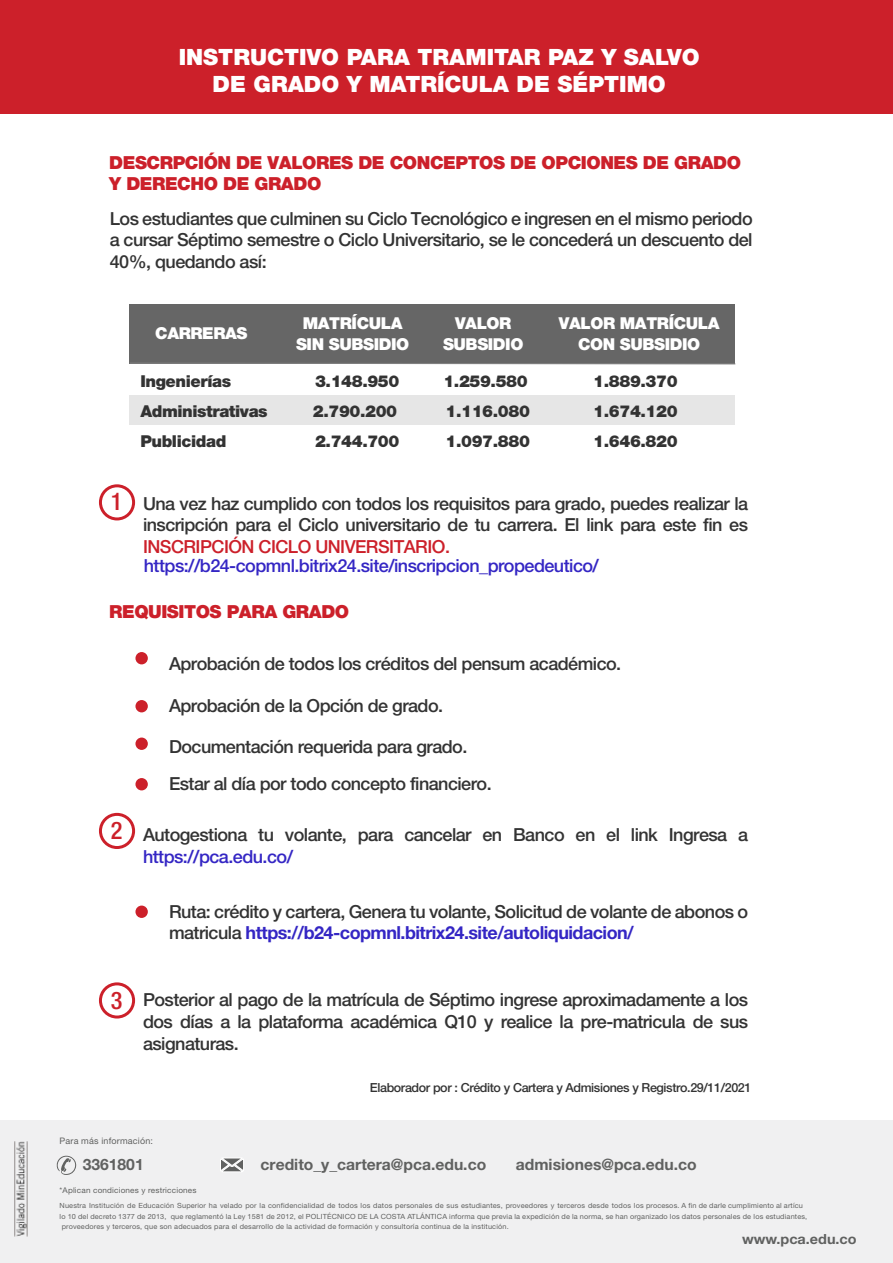
<style>
.page{position:relative;width:893px;height:1263px;background:#fff}
.page>*{position:absolute;margin:0;border:0;box-sizing:border-box;transform-origin:0 0}
.t1{font:500 condensed 24.3px "Helvetica Neue";color:#cc202a}
.t2{font:900 22.5px/27px "Helvetica Neue";color:#fff;text-align:center}
.t3{font:500 18px/21.6px "Helvetica Neue";letter-spacing:-.03em;color:#333}
.t4{font:900 18px/21px "Helvetica Neue";letter-spacing:-.025em;color:#cc202a}
.t5{font:500 18px "Helvetica Neue";letter-spacing:-.03em;color:#3426c4}
.t6{font:500 18px "Helvetica Neue";letter-spacing:-.03em;color:#cc202a}
.t7{font:900 16.35px/29.8px "Helvetica Neue";letter-spacing:-.025em;color:#333}
.t8{font:900 16.35px/20.9px "Helvetica Neue";letter-spacing:-.025em;color:#fff;text-align:center}
.t9{font:700 15.75px "Helvetica Neue";color:#606160}
.t10{font:700 13.95px "Helvetica Neue";color:#606160}
.t11{font:500 12.45px "Helvetica Neue";letter-spacing:-.03em;color:#333}
.t12{font:9px "Helvetica Neue";letter-spacing:.02em;color:#606160}
.t13{font:7.95px "Helvetica Neue";letter-spacing:.02em;color:#606160}
.t14{font:7.05px "Helvetica Neue";letter-spacing:.02em;color:#606160}
.s1{font-weight:700;color:#3426c4}
</style>
<div class="page">
<div style="left:0;top:0;width:893px;height:113px;background:#cc202a"></div>
<div style="left:99px;top:484px;width:36px;height:36px;border:3px solid #cc202a;border-radius:50%"></div>
<div style="left:99px;top:813px;width:36px;height:36px;border:3px solid #cc202a;border-radius:50%"></div>
<div style="left:99px;top:982px;width:36px;height:36px;border:3px solid #cc202a;border-radius:50%"></div>
<div style="left:129px;top:395px;width:606px;height:30px;background:#e6e6e6"></div>
<div style="left:129px;top:304px;width:606px;height:59px;background:#666"></div>
<svg style="left:129px;top:363px;width:607px;height:2px"></svg>
<div style="left:135px;top:652px;width:13px;height:12px;background:#cc202a;border-radius:50%"></div>
<div style="left:135px;top:700px;width:13px;height:12px;background:#cc202a;border-radius:50%"></div>
<div style="left:135px;top:737px;width:13px;height:13px;background:#cc202a;border-radius:50%"></div>
<div style="left:135px;top:778px;width:13px;height:12px;background:#cc202a;border-radius:50%"></div>
<div style="left:135px;top:905px;width:13px;height:13px;background:#cc202a;border-radius:50%"></div>
<div style="left:0;top:1120px;width:893px;height:143px;background:#f0f0f1"></div>
<svg style="left:56px;top:1155px;width:21px;height:20px"></svg>
<svg style="left:220px;top:1158px;width:24px;height:14px"></svg>
<img style="left:14px;top:1141px;width:14px;height:96px">
<p class="t2" style="left:179px;top:44px;width:523px">INSTRUCTIVO PARA TRAMITAR PAZ Y SALVO<br>DE GRADO Y MATRÍCULA DE SÉPTIMO</p>
<p class="t4" style="left:109px;top:152px;width:633px">DESCRPCIÓN DE VALORES DE CONCEPTOS DE OPCIONES DE GRADO<br>Y DERECHO DE GRADO</p>
<p class="t3" style="left:110px;top:207px;width:644px;text-align:justify">Los estudiantes que culminen su Ciclo Tecnológico e ingresen en el mismo periodo a cursar Séptimo semestre o Ciclo Universitario, se le concederá un descuento del 40%, quedando así:</p>
<h1 class="t1" style="left:111px;top:487px;width:13px">1</h1>
<p class="t8" style="left:155px;top:323px;width:94px">CARRERAS</p>
<p class="t7" style="left:140px;top:367px;width:92px">Ingenierías</p>
<p class="t7" style="left:140px;top:396px;width:129px">Administrativas<br>Publicidad</p>
<p class="t8" style="left:296px;top:313px;width:115px">MATRÍCULA<br>SIN SUBSIDIO</p>
<p class="t8" style="left:443px;top:312px;width:82px">VALOR<br>SUBSIDIO</p>
<p class="t8" style="left:559px;top:313px;width:162px">VALOR MATRÍCULA<br>CON SUBSIDIO</p>
<p class="t7" style="left:313px;top:367px;width:88px">3.148.950<br>2.790.200<br>2.744.700</p>
<p class="t7" style="left:443px;top:367px;width:88px">1.259.580<br>1.116.080<br>1.097.880</p>
<p class="t7" style="left:593px;top:367px;width:86px;text-align:justify">1.889.370<br>1.674.120<br>1.646.820</p>
<p class="t3" style="left:143px;top:492px;width:607px">Una vez haz cumplido con todos los requisitos para grado, puedes realizar la inscripción para el Ciclo universitario de tu carrera. El link para este fin es</p>
<p class="t6" style="left:143px;top:536px;width:309px">INSCRIPCIÓN CICLO UNIVERSITARIO.</p>
<p class="t5" style="left:144px;top:555px;width:457px">https://b24-copmnl.bitrix24.site/inscripcion_propedeutico/</p>
<p class="t4" style="left:109px;top:601px;width:242px">REQUISITOS PARA GRADO</p>
<p class="t3" style="left:169px;top:653px;width:454px">Aprobación de todos los créditos del pensum académico.</p>
<p class="t3" style="left:169px;top:695px;width:276px">Aprobación de la Opción de grado.</p>
<p class="t3" style="left:169px;top:727px;width:324px;line-height:37.5px">Documentación requerida para grado.<br>Estar al día por todo concepto financiero.</p>
<p class="t3" style="left:143px;top:824px;width:607px">Autogestiona tu volante, para cancelar en Banco en el link Ingresa a</p>
<p class="t5" style="left:143px;top:846px;width:151px">https://pca.edu.co/</p>
<p class="t3" style="left:169px;top:900px;width:581px">Ruta: crédito y cartera, Genera tu volante, Solicitud de volante de abonos o matricula <span class="s1">https://b24-copmnl.bitrix24.site/autoliquidacion/</span></p>
<h1 class="t1" style="left:111px;top:816px;width:13px">2</h1>
<h1 class="t1" style="left:111px;top:985px;width:13px">3</h1>
<p class="t3" style="left:143px;top:989px;width:607px;text-align:justify">Posterior al pago de la matrícula de Séptimo ingrese aproximadamente a los dos días a la plataforma académica Q10 y realice la pre-matricula de sus asignaturas.</p>
<p class="t11" style="left:370px;top:1080px;width:383px">Elaborador por : Crédito y Cartera y Admisiones y Registro.29/11/2021</p>
<p class="t12" style="left:60px;top:1136px;width:95px">Para más información:</p>
<p class="t9" style="left:261px;top:1155px;width:227px">credito_y_cartera@pca.edu.co</p>
<p class="t9" style="left:516px;top:1155px;width:182px">admisiones@pca.edu.co</p>
<p class="t14" style="left:60px;top:1201px;width:745px">Nuestra Institución de Educación Superior ha velado por la confidencialidad de todos los datos personales de sus estudiantes, proveedores y terceros desde todos los procesos. A fin de darle cumplimiento al artícu</p>
<p class="t14" style="left:60px;top:1212px;width:749px">lo 10 del decreto 1377 de 2013, que reglamentó la Ley 1581 de 2012, el POLITÉCNICO DE LA COSTA ATLÁNTICA informa que previa la expedición de la norma, se han organizado los datos personales de los estudiantes,</p>
<p class="t14" style="left:62px;top:1223px;width:448px">proveedores y terceros, que son adecuados para el desarrollo de la actividad de formación y consultoría continua de la institución.</p>
<p class="t9" style="left:83px;top:1155px;width:63px">3361801</p>
<p class="t13" style="left:60px;top:1186px;width:139px">*Aplican condiciones y restricciones</p>
<p class="t10" style="left:742px;top:1230px;width:116px">www.pca.edu.co</p>
</div>
